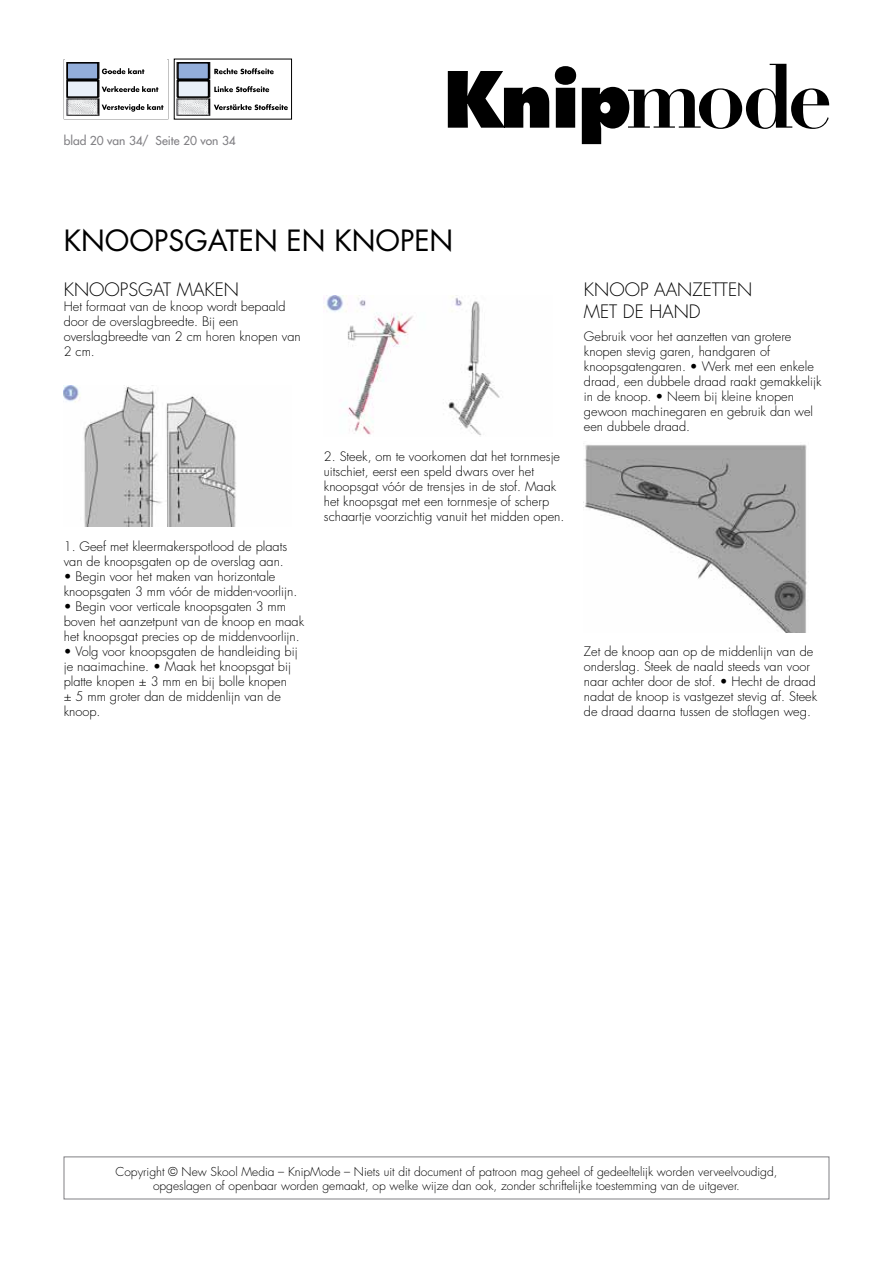
<style>
.page{position:relative;width:893px;height:1263px;background:#fff}
.page>*{position:absolute;margin:0;border:0;box-sizing:border-box;transform-origin:0 0}
.t1{font:28.5px "Futura Std";color:#000}
.t2{font:300 18px/21.6px "Futura Std";color:#000}
.t3{font:300 12.75px/15px "Futura Std";color:#000}
.t4{font:300 12px/14.4px "Futura Std";color:#000;text-align:center}
.t5{font:500 12px "Futura Std";color:#818084}
</style>
<div class="page">
<svg style="left:64px;top:59px;width:104px;height:57px"></svg>
<img style="left:65px;top:59px;width:41px;height:51px">
<div style="left:67px;top:63px;width:31px;height:16px;background:#93aeda"></div>
<div style="left:66px;top:62px;width:33px;height:18px;border:2px solid #000"></div>
<div style="left:67px;top:81px;width:31px;height:16px;background:#e8eff8"></div>
<div style="left:66px;top:80px;width:33px;height:18px;border:2px solid #000"></div>
<img style="left:176px;top:62px;width:40px;height:54px">
<div style="left:178px;top:63px;width:31px;height:16px;background:#93aeda"></div>
<div style="left:177px;top:62px;width:32px;height:18px;border:2px solid #000"></div>
<div style="left:178px;top:81px;width:31px;height:16px;background:#e8eff8"></div>
<div style="left:177px;top:80px;width:32px;height:18px;border:2px solid #000"></div>
<hr style="left:65px;top:60px;width:102px;height:2px;background:#fff">
<svg style="left:214px;top:68px;width:60px;height:6px"></svg>
<svg style="left:214px;top:86px;width:55px;height:6px"></svg>
<svg style="left:214px;top:104px;width:74px;height:6px"></svg>
<img style="left:64px;top:386px;width:172px;height:141px">
<img style="left:324px;top:296px;width:176px;height:140px">
<img style="left:584px;top:444px;width:223px;height:189px">
<svg style="left:448px;top:64px;width:381px;height:80px"></svg>
<p class="t5" style="left:64px;top:133px;width:174px">blad 20 van 34/ Seite 20 von 34</p>
<h1 class="t1" style="left:64px;top:222px;width:42px">KNOO</h1>
<h1 class="t1" style="left:154px;top:222px;width:33px">PSGATEN</h1>
<h1 class="t1" style="left:287px;top:222px;width:70px">EN KNO</h1>
<h1 class="t1" style="left:400px;top:222px;width:33px">PEN</h1>
<h2 class="t2" style="left:64px;top:279px;width:177px">KNOOPSGAT MAKEN</h2>
<p class="t3" style="left:64px;top:299px;width:239px">Het formaat van de knoop wordt bepaald door de overslagbreedte. Bij een overslagbreedte van 2 cm horen knopen van<br>2 cm.</p>
<p class="t3" style="left:64px;top:539px;width:225px">1. Geef met kleermakerspotlood de plaats van de knoopsgaten op de overslag aan.</p>
<p class="t3" style="left:64px;top:569px;width:235px">• Begin voor het maken van horizontale knoopsgaten 3 mm vóór de midden-voorlijn.</p>
<p class="t3" style="left:64px;top:599px;width:242px">• Begin voor verticale knoopsgaten 3 mm boven het aanzetpunt van de knoop en maak het knoopsgat precies op de middenvoorlijn.</p>
<p class="t3" style="left:64px;top:644px;width:235px">• Volg voor knoopsgaten de handleiding bij je naaimachine. • Maak het knoopsgat bij platte knopen ± 3 mm en bij bolle knopen ± 5 mm groter dan de middenlijn van de knoop.</p>
<p class="t3" style="left:324px;top:449px;width:242px">2. Steek, om te voorkomen dat het tornmesje uitschiet, eerst een speld dwars over het knoopsgat vóór de trensjes in de stof. Maak het knoopsgat met een tornmesje of scherp schaartje voorzichtig vanuit het midden open.</p>
<h2 class="t2" style="left:584px;top:279px;width:170px">KNOOP AANZETTEN<br>MET DE HAND</h2>
<p class="t3" style="left:584px;top:329px;width:239px">Gebruik voor het aanzetten van grotere knopen stevig garen, handgaren of knoopsgatengaren. • Werk met een enkele draad, een dubbele draad raakt gemakkelijk in de knoop. • Neem bij kleine knopen gewoon machinegaren en gebruik dan wel een dubbele draad.</p>
<p class="t3" style="left:584px;top:644px;width:235px">Zet de knoop aan op de middenlijn van de onderslag. Steek de naald steeds van voor naar achter door de stof. • Hecht de draad nadat de knoop is vastgezet stevig af. Steek de draad daarna tussen de stoflagen weg.</p>
<p class="t4" style="left:116px;top:1164px;width:663px">Copyright © New Skool Media – KnipMode – Niets uit dit document of patroon mag geheel of gedeeltelijk worden verveelvoudigd, opgeslagen of openbaar worden gemaakt, op welke wijze dan ook, zonder schriftelijke toestemming van de uitgever.</p>
</div>
